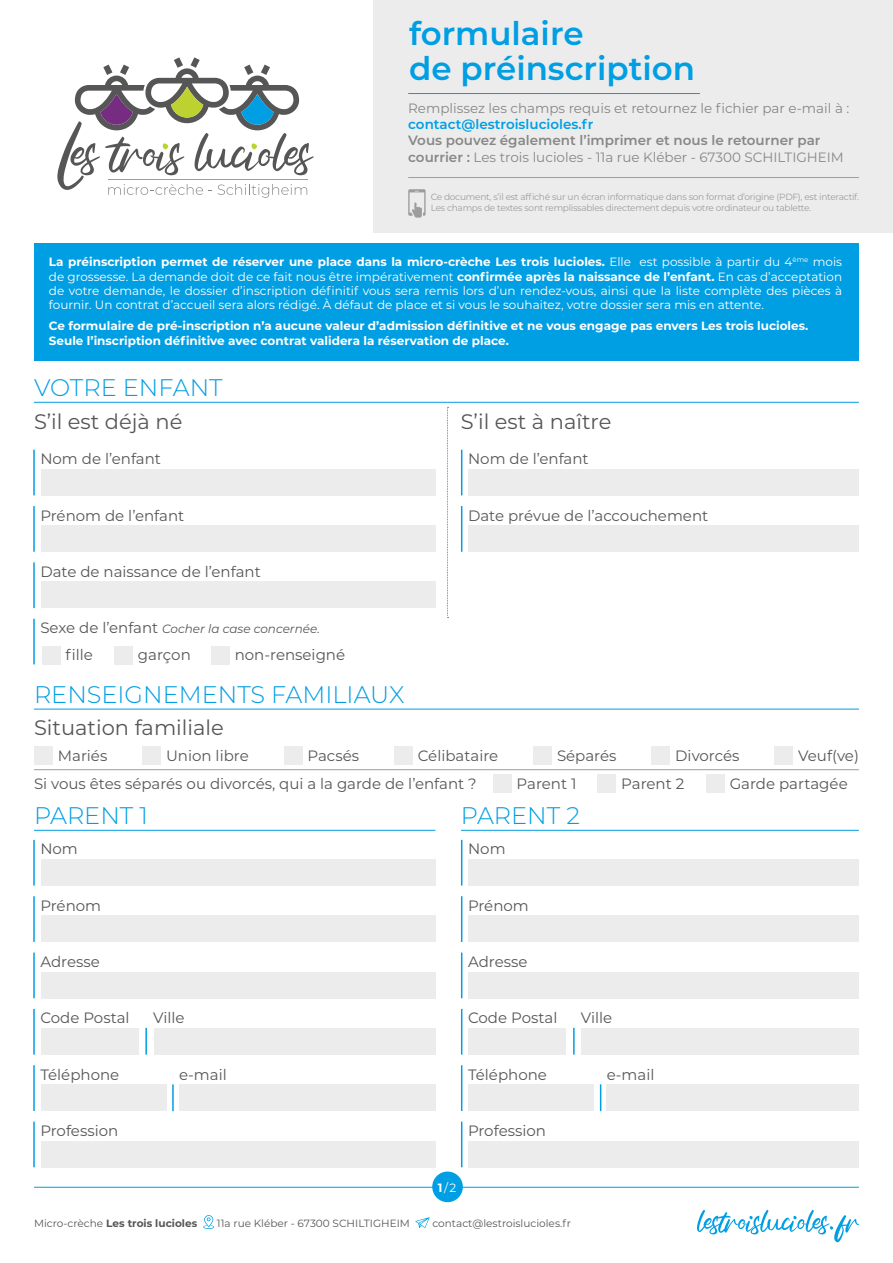
<style>
.page{position:relative;width:893px;height:1263px;background:#fff}
.page>*{position:absolute;margin:0;border:0;box-sizing:border-box;transform-origin:0 0}
.t1{font:600 32.55px/34.5px "Montserrat";color:#009ee3}
.t2{font:300 24px "Montserrat";color:#009ee3}
.t3{font:21px "Montserrat";color:#565656}
.t4{font:15px "Montserrat";color:#565656}
.t5{font:600 13.5px/16.2px "Montserrat";color:#878786}
.t6{font:13.5px "Montserrat";color:#878786}
.t7{font:600 13.5px "Montserrat";color:#009ee3}
.t8{font:12px/14.4px "Montserrat";color:#fff;text-align:justify}
.t9{font:700 12px/14.4px "Montserrat";color:#fff}
.t10{font:italic 12px "Montserrat";color:#565656}
.t11{font:10.5px "Montserrat";color:#565656}
.t12{font:700 10.5px "Montserrat";color:#565656}
.t13{font:9px/10.8px "Montserrat";letter-spacing:-.03em;color:#9c9d9d}
.s1{font-weight:400}
.s2{font-weight:700}
.s3{font-style:normal;font-size:15px}
</style>
<div class="page">
<div style="left:34px;top:243px;width:825px;height:118px;background:#009ee3"></div>
<div style="left:373px;top:0;width:520px;height:233px;background:#ececed"></div>
<svg style="left:408px;top:189px;width:18px;height:29px"></svg>
<svg style="left:203px;top:1215px;width:11px;height:14px"></svg>
<svg style="left:415px;top:1217px;width:15px;height:11px"></svg>
<svg style="left:697px;top:1210px;width:162px;height:32px"></svg>
<hr style="left:34px;top:1187px;width:825px;height:1px;background:#009ee3">
<svg style="left:57px;top:57px;width:257px;height:141px"></svg>
<hr style="left:408px;top:177px;width:451px;height:1px;background:#9c9d9d">
<hr style="left:408px;top:93px;width:292px;height:1px;background:#009ee3">
<div style="left:432px;top:1171px;width:31px;height:31px;background:#009ee3;border-radius:50%"></div>
<hr style="left:34px;top:402px;width:825px;height:1px;background:#009ee3">
<hr style="left:34px;top:709px;width:825px;height:1px;background:#009ee3">
<hr style="left:34px;top:830px;width:401px;height:1px;background:#009ee3">
<hr style="left:461px;top:830px;width:398px;height:1px;background:#009ee3">
<div style="left:41px;top:469px;width:394px;height:26px;background:#ececed"></div>
<div style="left:41px;top:859px;width:394px;height:26px;background:#ececed"></div>
<div style="left:468px;top:859px;width:391px;height:26px;background:#ececed"></div>
<div style="left:469px;top:469px;width:390px;height:26px;background:#ececed"></div>
<div style="left:41px;top:525px;width:394px;height:27px;background:#ececed"></div>
<div style="left:41px;top:915px;width:394px;height:27px;background:#ececed"></div>
<div style="left:468px;top:915px;width:391px;height:27px;background:#ececed"></div>
<div style="left:41px;top:972px;width:394px;height:26px;background:#ececed"></div>
<div style="left:468px;top:972px;width:391px;height:26px;background:#ececed"></div>
<div style="left:41px;top:1028px;width:98px;height:26px;background:#ececed"></div>
<div style="left:468px;top:1028px;width:98px;height:26px;background:#ececed"></div>
<div style="left:154px;top:1028px;width:281px;height:26px;background:#ececed"></div>
<div style="left:581px;top:1028px;width:278px;height:26px;background:#ececed"></div>
<div style="left:41px;top:1084px;width:125px;height:27px;background:#ececed"></div>
<div style="left:468px;top:1084px;width:126px;height:27px;background:#ececed"></div>
<div style="left:179px;top:1084px;width:256px;height:27px;background:#ececed"></div>
<div style="left:607px;top:1084px;width:252px;height:27px;background:#ececed"></div>
<div style="left:41px;top:1141px;width:394px;height:26px;background:#ececed"></div>
<div style="left:468px;top:1141px;width:391px;height:26px;background:#ececed"></div>
<div style="left:41px;top:582px;width:394px;height:26px;background:#ececed"></div>
<div style="left:469px;top:525px;width:390px;height:27px;background:#ececed"></div>
<div style="left:42px;top:646px;width:18px;height:18px;background:#ececed"></div>
<div style="left:34px;top:746px;width:19px;height:19px;background:#ececed"></div>
<div style="left:493px;top:774px;width:19px;height:19px;background:#ececed"></div>
<div style="left:597px;top:774px;width:19px;height:19px;background:#ececed"></div>
<div style="left:706px;top:774px;width:19px;height:19px;background:#ececed"></div>
<div style="left:142px;top:746px;width:19px;height:19px;background:#ececed"></div>
<div style="left:284px;top:746px;width:18px;height:19px;background:#ececed"></div>
<div style="left:394px;top:746px;width:19px;height:19px;background:#ececed"></div>
<div style="left:533px;top:746px;width:19px;height:19px;background:#ececed"></div>
<div style="left:651px;top:746px;width:19px;height:19px;background:#ececed"></div>
<div style="left:774px;top:746px;width:19px;height:19px;background:#ececed"></div>
<div style="left:114px;top:646px;width:19px;height:18px;background:#ececed"></div>
<div style="left:211px;top:646px;width:19px;height:18px;background:#ececed"></div>
<hr style="left:33px;top:450px;width:2px;height:45px;background:#009ee3">
<hr style="left:33px;top:840px;width:2px;height:45px;background:#009ee3">
<hr style="left:461px;top:840px;width:1px;height:45px;background:#009ee3">
<hr style="left:461px;top:450px;width:1px;height:45px;background:#009ee3">
<hr style="left:33px;top:506px;width:2px;height:46px;background:#009ee3">
<hr style="left:33px;top:896px;width:2px;height:46px;background:#009ee3">
<hr style="left:461px;top:896px;width:1px;height:46px;background:#009ee3">
<hr style="left:33px;top:952px;width:2px;height:46px;background:#009ee3">
<hr style="left:461px;top:952px;width:1px;height:46px;background:#009ee3">
<hr style="left:33px;top:1009px;width:2px;height:45px;background:#009ee3">
<hr style="left:461px;top:1009px;width:1px;height:45px;background:#009ee3">
<hr style="left:145px;top:1028px;width:2px;height:26px;background:#009ee3">
<hr style="left:573px;top:1028px;width:2px;height:26px;background:#009ee3">
<hr style="left:172px;top:1084px;width:2px;height:27px;background:#009ee3">
<svg style="left:600px;top:1084px;width:1px;height:27px"></svg>
<hr style="left:33px;top:1065px;width:2px;height:46px;background:#009ee3">
<hr style="left:461px;top:1065px;width:1px;height:46px;background:#009ee3">
<hr style="left:33px;top:1121px;width:2px;height:46px;background:#009ee3">
<hr style="left:461px;top:1121px;width:1px;height:46px;background:#009ee3">
<hr style="left:33px;top:562px;width:2px;height:46px;background:#009ee3">
<hr style="left:461px;top:506px;width:1px;height:46px;background:#009ee3">
<hr style="left:33px;top:619px;width:2px;height:45px;background:#009ee3">
<svg style="left:447px;top:407px;width:2px;height:211px"></svg>
<hr style="left:34px;top:769px;width:825px;height:1px;background:#9c9d9d">
<h1 class="t1" style="left:409px;top:15px;width:287px">formulaire<br>de préinscription</h1>
<p class="t6" style="left:408px;top:99px;width:443px">Remplissez les champs requis et retournez le fichier par e-mail à :</p>
<p class="t7" style="left:408px;top:115px;width:187px">contact@lestroislucioles.fr</p>
<p class="t5" style="left:408px;top:132px;width:437px">Vous pouvez également l’imprimer et nous le retourner par courrier : <span class="s1">Les trois lucioles - 11a rue Kléber - 67300 SCHILTIGHEIM</span></p>
<p class="t13" style="left:431px;top:191px;width:430px">Ce document, s’il est affiché sur un écran informatique dans son format d’origine (PDF), est interactif.<br>Les champs de textes sont remplissables directement depuis votre ordinateur ou tablette.</p>
<p class="t8" style="left:49px;top:254px;width:795px"><span class="s2">La préinscription permet de réserver une place dans la micro-crèche Les trois lucioles.</span> Elle est possible à partir du 4<sup>ème</sup> mois de grossesse. La demande doit de ce fait nous être impérativement <span class="s2">confirmée après la naissance de l’enfant.</span> En cas d’acceptation de votre demande, le dossier d’inscription définitif vous sera remis lors d’un rendez-vous, ainsi que la liste complète des pièces à fournir. Un contrat d’accueil sera alors rédigé. À défaut de place et si vous le souhaitez, votre dossier sera mis en attente.</p>
<p class="t9" style="left:49px;top:318px;width:761px">Ce formulaire de pré-inscription n’a aucune valeur d’admission définitive et ne vous engage pas envers Les trois lucioles.<br>Seule l’inscription définitive avec contrat validera la réservation de place.</p>
<h2 class="t2" style="left:34px;top:371px;width:190px">VOTRE ENFANT</h2>
<h3 class="t3" style="left:34px;top:407px;width:150px">S’il est déjà né</h3>
<p class="t4" style="left:40px;top:449px;width:122px">Nom de l’enfant</p>
<p class="t4" style="left:40px;top:505px;width:145px">Prénom de l’enfant</p>
<p class="t4" style="left:40px;top:561px;width:222px">Date de naissance de l’enfant</p>
<p class="t10" style="left:40px;top:621px;width:281px"><span class="s3">Sexe de l’enfant</span> Cocher la case concernée.</p>
<p class="t4" style="left:65px;top:645px;width:29px">fille</p>
<p class="t4" style="left:138px;top:645px;width:54px">garçon</p>
<p class="t4" style="left:235px;top:645px;width:112px">non-renseigné</p>
<h2 class="t2" style="left:34px;top:678px;width:372px">RENSEIGNEMENTS FAMILIAUX</h2>
<h3 class="t3" style="left:34px;top:713px;width:191px">Situation familiale</h3>
<h3 class="t3" style="left:461px;top:407px;width:152px">S’il est à naître</h3>
<p class="t4" style="left:468px;top:449px;width:122px">Nom de l’enfant</p>
<p class="t4" style="left:468px;top:505px;width:242px">Date prévue de l’accouchement</p>
<p class="t4" style="left:58px;top:745px;width:51px">Mariés</p>
<p class="t4" style="left:166px;top:745px;width:84px">Union libre</p>
<p class="t4" style="left:307px;top:745px;width:53px">Pacsés</p>
<p class="t4" style="left:418px;top:745px;width:82px">Célibataire</p>
<p class="t4" style="left:557px;top:745px;width:61px">Séparés</p>
<p class="t4" style="left:675px;top:745px;width:66px">Divorcés</p>
<p class="t4" style="left:798px;top:745px;width:62px">Veuf(ve)</p>
<p class="t4" style="left:34px;top:773px;width:444px">Si vous êtes séparés ou divorcés, qui a la garde de l’enfant ?</p>
<p class="t4" style="left:517px;top:773px;width:61px">Parent 1</p>
<p class="t4" style="left:621px;top:773px;width:64px">Parent 2</p>
<p class="t4" style="left:730px;top:773px;width:120px">Garde partagée</p>
<h2 class="t2" style="left:34px;top:799px;width:116px">PARENT 1</h2>
<h2 class="t2" style="left:461px;top:799px;width:121px">PARENT 2</h2>
<p class="t4" style="left:40px;top:839px;width:39px">Nom</p>
<p class="t4" style="left:468px;top:839px;width:39px">Nom</p>
<p class="t4" style="left:40px;top:895px;width:62px">Prénom</p>
<p class="t4" style="left:468px;top:895px;width:62px">Prénom</p>
<p class="t4" style="left:40px;top:951px;width:61px">Adresse</p>
<p class="t4" style="left:468px;top:951px;width:61px">Adresse</p>
<p class="t4" style="left:40px;top:1008px;width:91px">Code Postal</p>
<p class="t4" style="left:153px;top:1008px;width:33px">Ville</p>
<p class="t4" style="left:468px;top:1008px;width:91px">Code Postal</p>
<p class="t4" style="left:581px;top:1008px;width:33px">Ville</p>
<p class="t4" style="left:40px;top:1064px;width:80px">Téléphone</p>
<p class="t4" style="left:179px;top:1064px;width:49px">e-mail</p>
<p class="t4" style="left:468px;top:1064px;width:80px">Téléphone</p>
<p class="t4" style="left:607px;top:1064px;width:49px">e-mail</p>
<p class="t4" style="left:40px;top:1120px;width:79px">Profession</p>
<p class="t4" style="left:468px;top:1120px;width:79px">Profession</p>
<p class="t8" style="left:438px;top:1180px;width:20px"><span class="s2">1</span>/2</p>
<p class="t12" style="left:34px;top:1215px;width:165px"><span class="s1">Micro-crèche</span> Les trois lucioles</p>
<p class="t11" style="left:217px;top:1216px;width:194px">11a rue Kléber - 67300 SCHILTIGHEIM</p>
<p class="t11" style="left:432px;top:1216px;width:140px">contact@lestroislucioles.fr</p>
</div>
